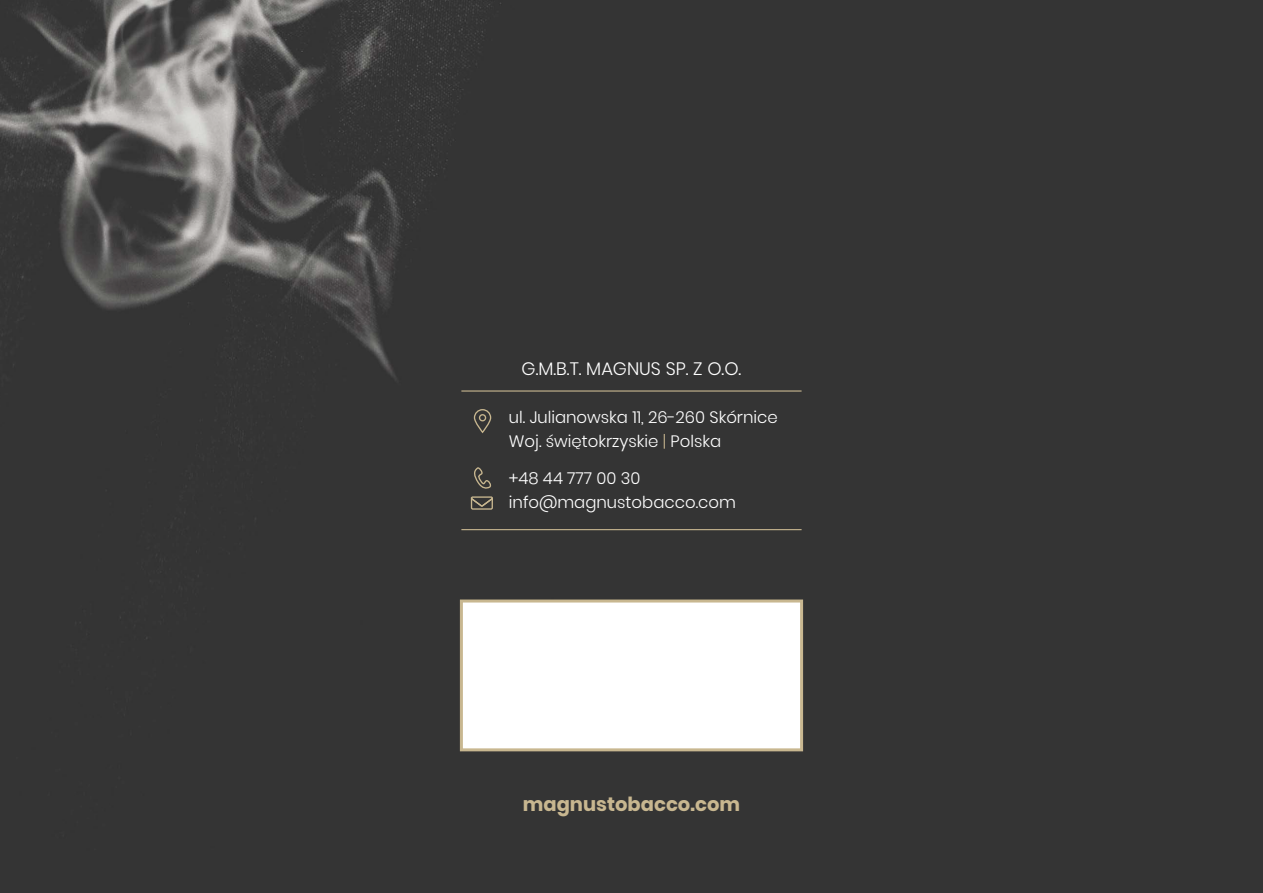
<style>
.page{position:relative;width:1263px;height:893px;background:#343434}
.page>*{position:absolute;margin:0;border:0;box-sizing:border-box;transform-origin:0 0}
.t1{font:700 19.5px "Poppins";color:#c8b790}
.t2{font:300 18px "Poppins";color:#fff}
.t3{font:300 16.5px/24px "Poppins";color:#fff}
.s1{color:#c8b790}
</style>
<div class="page">
<img style="left:0;top:0;width:736px;height:752px">
<div style="left:460px;top:599px;width:343px;height:152px;background:#fff;border:3px solid #c8b790"></div>
<svg style="left:473px;top:408px;width:19px;height:26px"></svg>
<svg style="left:472px;top:466px;width:20px;height:24px"></svg>
<svg style="left:469px;top:496px;width:25px;height:14px"></svg>
<hr style="left:461px;top:390px;width:340px;height:2px;background:#c8b790">
<hr style="left:461px;top:529px;width:340px;height:1px;background:#c8b790">
<p class="t2" style="left:522px;top:359px;width:221px">G.M.B.T. MAGNUS SP. Z O.O.</p>
<p class="t3" style="left:509px;top:406px;width:270px">ul. Julianowska 11, 26-260 Skórnice<br>Woj. świętokrzyskie <span class="s1">|</span> Polska</p>
<p class="t3" style="left:509px;top:467px;width:229px">+48 44 777 00 30 info@magnustobacco.com</p>
<p class="t1" style="left:523px;top:793px;width:219px">magnustobacco.com</p>
</div>
